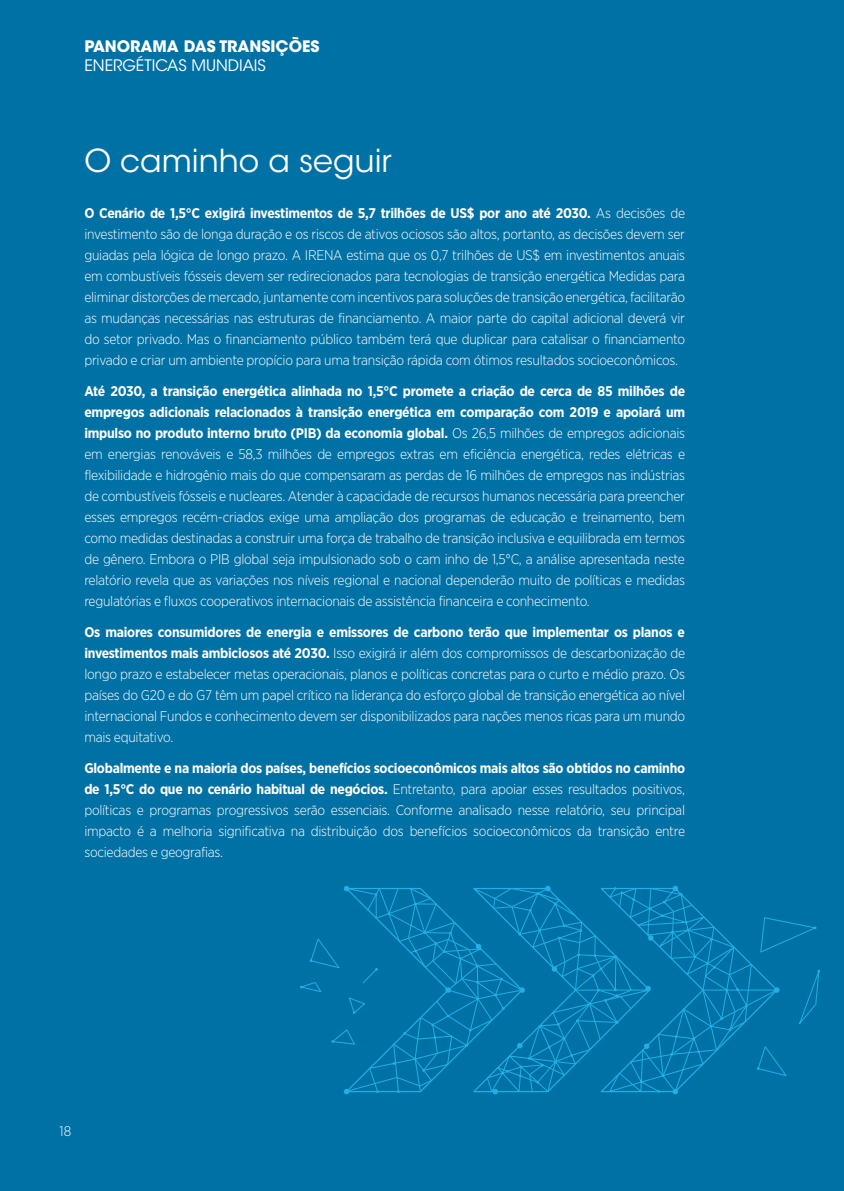
<style>
.page{position:relative;width:844px;height:1191px;background:#fff}
.page>*{position:absolute;margin:0;border:0;box-sizing:border-box;transform-origin:0 0}
.t1{font:31.5px "ITC Avant Garde Std";color:#fff}
.t2{font:700 15.75px "ITC Avant Garde Std";color:#fff}
.t3{font:15.75px "ITC Avant Garde Std";color:#fff}
.Fliesstext{font:300 14px/21px "Gotham Narrow";letter-spacing:-.02em;color:#fff;text-align:justify}
.s1{font-weight:700}
</style>
<div class="page">
<div style="left:0;top:0;width:843px;height:1191px;background:#0071a5"></div>
<svg style="left:300px;top:885px;width:520px;height:209px"></svg>
<p class="t2" style="left:84px;top:36px;width:236px">PANORAMA DAS TRANSIÇÕES</p>
<p class="t3" style="left:84px;top:56px;width:183px">ENERGÉTICAS MUNDIAIS</p>
<h2 class="t1" style="left:84px;top:142px;width:309px">O caminho a seguir</h2>
<p class="Fliesstext" style="left:84px;top:202px;width:602px"><span class="s1">O Cenário de 1,5°C exigirá investimentos de 5,7 trilhões de US$ por ano até 2030.</span> As decisões de investimento são de longa duração e os riscos de ativos ociosos são altos, portanto, as decisões devem ser guiadas pela lógica de longo prazo. A IRENA estima que os 0,7 trilhões de US$ em investimentos anuais em combustíveis fósseis devem ser redirecionados para tecnologias de transição energética Medidas para eliminar distorções de mercado, juntamente com incentivos para soluções de transição energética, facilitarão as mudanças necessárias nas estruturas de financiamento. A maior parte do capital adicional deverá vir do setor privado. Mas o financiamento público também terá que duplicar para catalisar o financiamento privado e criar um ambiente propício para uma transição rápida com ótimos resultados socioeconômicos.</p>
<p class="Fliesstext" style="left:84px;top:380px;width:602px"><span class="s1">Até 2030, a transição energética alinhada no 1,5°C promete a criação de cerca de 85 milhões de empregos adicionais relacionados à transição energética em comparação com 2019 e apoiará um impulso no produto interno bruto (PIB) da economia global.</span> Os 26,5 milhões de empregos adicionais em energias renováveis e 58,3 milhões de empregos extras em eficiência energética, redes elétricas e flexibilidade e hidrogênio mais do que compensaram as perdas de 16 milhões de empregos nas indústrias de combustíveis fósseis e nucleares. Atender à capacidade de recursos humanos necessária para preencher esses empregos recém-criados exige uma ampliação dos programas de educação e treinamento, bem como medidas destinadas a construir uma força de trabalho de transição inclusiva e equilibrada em termos de gênero. Embora o PIB global seja impulsionado sob o cam inho de 1,5°C, a análise apresentada neste relatório revela que as variações nos níveis regional e nacional dependerão muito de políticas e medidas regulatórias e fluxos cooperativos internacionais de assistência financeira e conhecimento.</p>
<p class="Fliesstext" style="left:84px;top:621px;width:602px"><span class="s1">Os maiores consumidores de energia e emissores de carbono terão que implementar os planos e investimentos mais ambiciosos até 2030.</span> Isso exigirá ir além dos compromissos de descarbonização de longo prazo e estabelecer metas operacionais, planos e políticas concretas para o curto e médio prazo. Os países do G20 e do G7 têm um papel crítico na liderança do esforço global de transição energética ao nível internacional Fundos e conhecimento devem ser disponibilizados para nações menos ricas para um mundo mais equitativo.</p>
<p class="Fliesstext" style="left:84px;top:757px;width:602px"><span class="s1">Globalmente e na maioria dos países, benefícios socioeconômicos mais altos são obtidos no caminho de 1,5°C do que no cenário habitual de negócios.</span> Entretanto, para apoiar esses resultados positivos, políticas e programas progressivos serão essenciais. Conforme analisado nesse relatório, seu principal impacto é a melhoria significativa na distribuição dos benefícios socioeconômicos da transição entre sociedades e geografias.</p>
<p class="Fliesstext" style="left:60px;top:1120px;width:13px">18</p>
</div>
